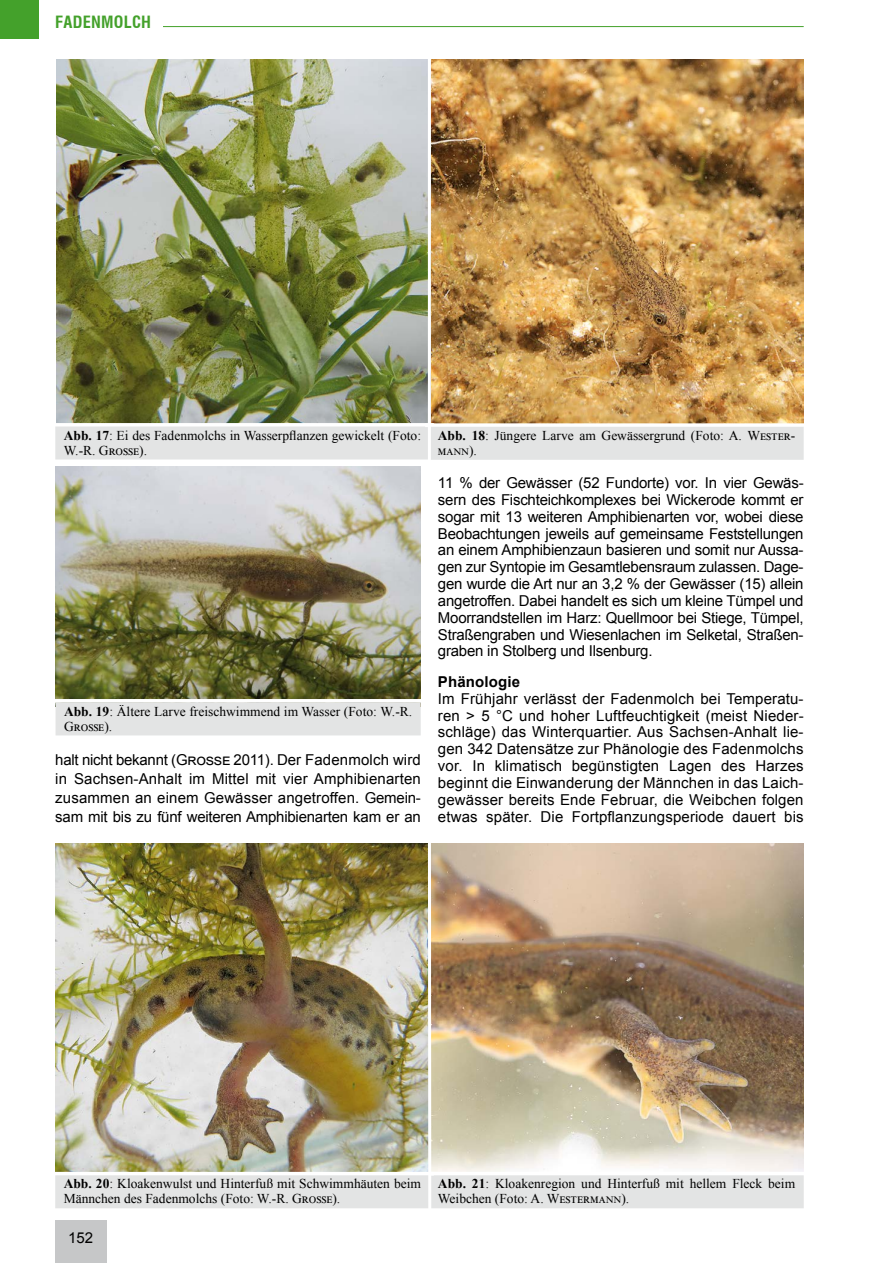
<style>
.page{position:relative;width:893px;height:1263px;background:#fff}
.page>*{position:absolute;margin:0;border:0;box-sizing:border-box;transform-origin:0 0}
.t1{font:700 condensed 16.5px "Swiss 721 BT";letter-spacing:.015em;color:#44a12b}
.t2{font:15px/16.8px "Arial";letter-spacing:-.015em;color:#000;text-align:justify}
.t3{font:700 15px "Arial";letter-spacing:.01em;color:#000}
.t4{font:13.5px/15px "Times New Roman";color:#000}
.s1{font-weight:700}
</style>
<div class="page">
<div style="left:0;top:0;width:38px;height:38px;background:#44a12b"></div>
<hr style="left:163px;top:26px;width:641px;height:1px;background:#44a12b">
<div style="left:55px;top:1220px;width:51px;height:43px;background:#c6c7c8"></div>
<img style="left:55px;top:843px;width:373px;height:329px">
<img style="left:431px;top:843px;width:373px;height:329px">
<img style="left:431px;top:60px;width:372px;height:363px">
<img style="left:57px;top:60px;width:371px;height:363px">
<div style="left:55px;top:426px;width:375px;height:33px;background:#e3e4e4"></div>
<svg style="left:425px;top:423px;width:379px;height:4px"></svg>
<div style="left:429px;top:427px;width:375px;height:33px;background:#e3e4e4"></div>
<div style="left:429px;top:1175px;width:375px;height:33px;background:#e3e4e4"></div>
<div style="left:55px;top:1175px;width:374px;height:33px;background:#e3e4e4"></div>
<img style="left:55px;top:466px;width:365px;height:240px">
<hr style="left:428px;top:829px;width:3px;height:391px;background:#fff">
<hr style="left:51px;top:699px;width:374px;height:4px;background:#fff">
<div style="left:56px;top:702px;width:365px;height:33px;background:#e3e4e4"></div>
<hr style="left:428px;top:47px;width:3px;height:455px;background:#fff">
<p class="t1" style="left:55px;top:12px;width:97px">FADENMOLCH</p>
<p class="t4" style="left:64px;top:427px;width:359px"><span class="s1">Abb. 17</span>: Ei des Fadenmolchs in Wasserpflanzen gewickelt (Foto:<br>W.-R. Grosse).</p>
<p class="t4" style="left:438px;top:427px;width:359px"><span class="s1">Abb. 18</span>: Jüngere Larve am Gewässergrund (Foto: A. Wester&shy;mann).</p>
<p class="t4" style="left:64px;top:703px;width:350px"><span class="s1">Abb. 19</span>: Ältere Larve freischwimmend im Wasser (Foto: W.-R.<br>Grosse).</p>
<p class="t2" style="left:55px;top:751px;width:367px;line-height:18.8px">halt nicht bekannt (Grosse 2011). Der Fadenmolch wird in Sachsen-Anhalt im Mittel mit vier Amphibienarten zusammen an einem Gewässer angetroffen. Gemein&shy;sam mit bis zu fünf weiteren Amphibienarten kam er an</p>
<p class="t2" style="left:438px;top:474px;width:367px">11 % der Gewässer (52 Fundorte) vor. In vier Gewäs&shy;sern des Fischteichkomplexes bei Wickerode kommt er sogar mit 13 weiteren Amphibienarten vor, wobei diese Beobachtungen jeweils auf gemeinsame Feststellungen an einem Amphibienzaun basieren und somit nur Aussa&shy;gen zur Syntopie im Gesamtlebensraum zulassen. Dage&shy;gen wurde die Art nur an 3,2 % der Gewässer (15) allein angetroffen. Dabei handelt es sich um kleine Tümpel und Moorrandstellen im Harz: Quellmoor bei Stiege, Tümpel, Straßengraben und Wiesenlachen im Selketal, Straßen&shy;graben in Stolberg und Ilsenburg.</p>
<p class="t3" style="left:438px;top:671px;width:84px">Phänologie</p>
<p class="t2" style="left:438px;top:690px;width:367px">Im Frühjahr verlässt der Fadenmolch bei Temperatu&shy;ren &gt; 5 °C und hoher Luftfeuchtigkeit (meist Nieder&shy;schläge) das Winterquartier. Aus Sachsen-Anhalt lie&shy;gen 342 Datensätze zur Phänologie des Fadenmolchs vor. In klimatisch begünstigten Lagen des Harzes beginnt die Einwanderung der Männchen in das Laich&shy;gewässer bereits Ende Februar, die Weibchen folgen etwas später. Die Fortpflanzungsperiode dauert bis</p>
<p class="t4" style="left:64px;top:1176px;width:359px"><span class="s1">Abb. 20</span>: Kloakenwulst und Hinterfuß mit Schwimmhäuten beim<br>Männchen des Fadenmolchs (Foto: W.-R. Grosse).</p>
<p class="t2" style="left:68px;top:1229px;width:27px">152</p>
<p class="t4" style="left:438px;top:1176px;width:359px"><span class="s1">Abb. 21</span>: Kloakenregion und Hinterfuß mit hellem Fleck beim<br>Weibchen (Foto: A. Westermann).</p>
</div>
